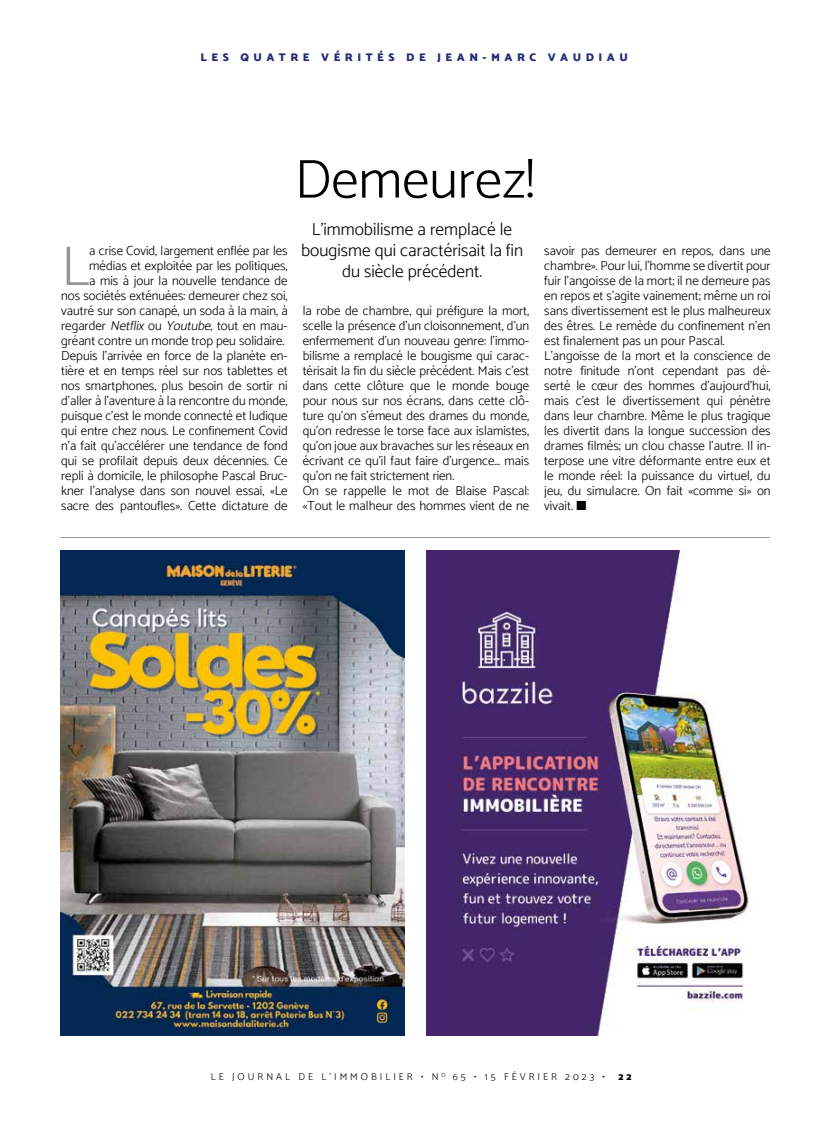
<style>
.page{position:relative;width:830px;height:1134px;background:#fff}
.page>*{position:absolute;margin:0;border:0;box-sizing:border-box;transform-origin:0 0}
.t1{font:300 56.38px "Catamaran";color:#979696}
.t2{font:300 55px "Catamaran";color:#000}
.t3{font:300 17.5px/21px "Catamaran";color:#000;text-align:center}
.t4{font:300 13.12px/15px "Catamaran";color:#000}
.t5{font:900 11.25px "Catamaran";letter-spacing:.4em;color:#232c77}
.t6{font:300 10px "Catamaran";letter-spacing:.3em;color:#000}
.t7{font:900 10px "Catamaran";color:#000}
.s1{font-style:italic}
</style>
<div class="page">
<hr style="left:60px;top:537px;width:709px;height:1px;background:#979696">
<img style="left:60px;top:550px;width:344px;height:486px">
<img style="left:426px;top:550px;width:323px;height:486px">
<p class="t5" style="left:200px;top:50px;width:429px">LES QUATRE VÉRITÉS DE JEAN-MARC VAUDIAU</p>
<p class="t4" style="left:61px;top:243px;width:228px;text-align:right">a crise Covid, largement enflée par les médias et exploitée par les politiques,<br>a mis à jour la nouvelle tendance de<br>nos sociétés exténuées: demeurer chez soi, vautré sur son canapé, un soda à la main, à regarder <span class="s1">Netflix</span>ou <span class="s1">Youtube</span>, tout en mau&shy;gréant contre un monde trop peu solidaire.<br>Depuis l’arrivée en force de la planète en&shy;tière et en temps réel sur nos tablettes et nos smartphones, plus besoin de sortir ni d’aller à l’aventure à la rencontre du monde, puisque c’est le monde connecté et ludique qui entre chez nous. Le confinement Covid n’a fait qu’accélérer une tendance de fond qui se profilait depuis deux décennies. Ce repli à domicile, le philosophe Pascal Bruc&shy;kner l’analyse dans son nouvel essai, «Le sacre des pantoufles». Cette dictature de</p>
<h1 class="t1" style="left:61px;top:233px;width:30px">L</h1>
<h2 class="t2" style="left:295px;top:146px;width:241px">Demeurez!</h2>
<h3 class="t3" style="left:301px;top:218px;width:223px">L’immobilisme a remplacé le bougisme qui caractérisait la fin du siècle précédent.</h3>
<p class="t4" style="left:302px;top:303px;width:228px">la robe de chambre, qui préfigure la mort, scelle la présence d’un cloisonnement, d’un enfermement d’un nouveau genre: l’immo&shy;bilisme a remplacé le bougisme qui carac&shy;térisait la fin du siècle précédent. Mais c’est dans cette clôture que le monde bouge pour nous sur nos écrans, dans cette clô&shy;ture qu’on s’émeut des drames du monde, qu’on redresse le torse face aux islamistes, qu’on joue aux bravaches sur les réseaux en écrivant ce qu’il faut faire d’urgence… mais qu’on ne fait strictement rien.<br>On se rappelle le mot de Blaise Pascal: «Tout le malheur des hommes vient de ne</p>
<p class="t4" style="left:544px;top:243px;width:228px">savoir pas demeurer en repos, dans une chambre». Pour lui, l’homme se divertit pour fuir l’angoisse de la mort; il ne demeure pas en repos et s’agite vainement; même un roi sans divertissement est le plus malheureux des êtres. Le remède du confinement n’en est finalement pas un pour Pascal.<br>L’angoisse de la mort et la conscience de notre finitude n’ont cependant pas dé&shy;serté le cœur des hommes d’aujourd’hui, mais c’est le divertissement qui pénètre dans leur chambre. Même le plus tragique les divertit dans la longue succession des drames filmés; un clou chasse l’autre. Il in&shy;terpose une vitre déformante entre eux et le monde réel: la puissance du virtuel, du jeu, du simulacre. On fait «comme si» on vivait. ■</p>
<p class="t6" style="left:211px;top:1071px;width:395px">LE JOURNAL DE L’IMMOBILIER • N <sup>O</sup> 65 • 15 FÉVRIER 2023 •</p>
<p class="t7" style="left:618px;top:1071px;width:14px">2 2</p>
</div>
